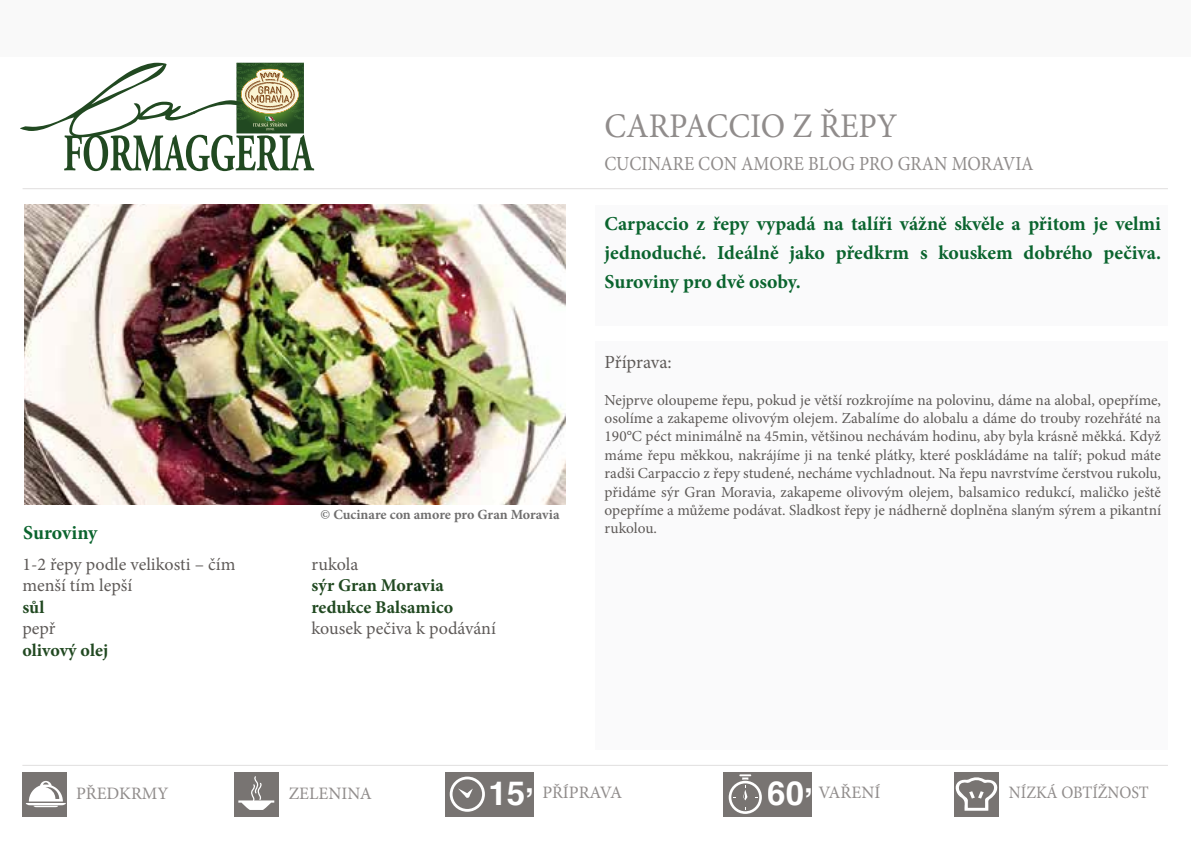
<style>
.page{position:relative;width:1191px;height:842px;background:#fff}
.page>*{position:absolute;margin:0;border:0;box-sizing:border-box;transform-origin:0 0}
.t1{font:34.6px "Minion Pro";color:#908c8b;scale:.94 1}
.t2{font:700 33px "Helvetica";color:#fff}
.t3{font:20px "Minion Pro";color:#908c8b;scale:.9 1}
.t4{font:700 19.8px/29px "Minion Pro";color:#0a642e;text-align:justify}
.t5{font:18.6px "Minion Pro";letter-spacing:-.01em;color:#5e5a58}
.t6{font:18px/21.6px "Minion Pro";color:#5e5a58}
.t7{font:700 18px/21.6px "Minion Pro";color:#214921}
.t8{font:17.4px "Minion Pro";color:#908c8b}
.t9{font:17.4px "Minion Pro";color:#908c8b;scale:.92 1}
.t10{font:15.4px/18.4px "Minion Pro";color:#5e5a58;text-align:justify}
.t11{font:700 14px "Minion Pro";letter-spacing:-.005em;color:#706f6f}
.s1{font-family:"Helvetica";font-weight:700;font-size:33px;color:#fff}
</style>
<div class="page">
<div style="left:595px;top:205px;width:573px;height:121px;background:#fafafb"></div>
<div style="left:595px;top:341px;width:573px;height:408px;background:#fafafb"></div>
<hr style="left:22px;top:765px;width:1146px;height:1px;background:#e3e1e1">
<hr style="left:23px;top:188px;width:1145px;height:1px;background:#e3e1e1">
<img style="left:25px;top:205px;width:540px;height:299px">
<svg style="left:20px;top:63px;width:294px;height:108px"></svg>
<div style="left:489px;top:772px;width:45px;height:44px;background:#787472"></div>
<div style="left:445px;top:772px;width:44px;height:44px;background:#787472"></div>
<svg style="left:450px;top:776px;width:35px;height:36px"></svg>
<div style="left:767px;top:772px;width:45px;height:44px;background:#787472"></div>
<div style="left:234px;top:772px;width:45px;height:44px;background:#787472"></div>
<svg style="left:238px;top:776px;width:36px;height:34px"></svg>
<div style="left:954px;top:772px;width:44px;height:44px;background:#787472"></div>
<svg style="left:955px;top:777px;width:44px;height:34px"></svg>
<div style="left:723px;top:772px;width:44px;height:44px;background:#787472"></div>
<svg style="left:728px;top:774px;width:34px;height:43px"></svg>
<div style="left:23px;top:772px;width:44px;height:44px;background:#787472"></div>
<svg style="left:22px;top:772px;width:44px;height:35px"></svg>
<div style="left:0;top:0;width:1191px;height:57px;background:#f9f9f9"></div>
<h1 class="t1" style="left:604px;top:103px;width:313px">CARPACCIO Z ŘEPY</h1>
<p class="t3" style="left:604px;top:150px;width:478px">CUCINARE CON AMORE BLOG PRO GRAN MORAVIA</p>
<p class="t4" style="left:23px;top:518px;width:76px">Suroviny</p>
<p class="t6" style="left:22px;top:553px;width:214px">1-2 řepy podle velikosti – čím menší tím lepší</p>
<p class="t7" style="left:22px;top:596px;width:23px">sůl</p>
<p class="t6" style="left:22px;top:618px;width:35px">pepř</p>
<p class="t7" style="left:22px;top:639px;width:87px">olivový olej</p>
<p class="t11" style="left:320px;top:505px;width:241px">© Cucinare con amore pro Gran Moravia</p>
<p class="t6" style="left:311px;top:553px;width:48px">rukola</p>
<p class="t7" style="left:311px;top:574px;width:143px">sýr Gran Moravia redukce Balsamico</p>
<p class="t6" style="left:311px;top:618px;width:186px">kousek pečiva k podávání</p>
<p class="t4" style="left:604px;top:209px;width:558px">Carpaccio z řepy vypadá na talíři vážně skvěle a přitom je velmi jednoduché. Ideálně jako předkrm s kouskem dobrého pečiva.<br>Suroviny pro dvě osoby.</p>
<p class="t5" style="left:604px;top:349px;width:69px">Příprava:</p>
<p class="t10" style="left:604px;top:390px;width:558px">Nejprve oloupeme řepu, pokud je větší rozkrojíme na polovinu, dáme na alobal, opepříme, osolíme a zakapeme olivovým olejem. Zabalíme do alobalu a dáme do trouby rozehřáté na 190°C péct minimálně na 45min, většinou nechávám hodinu, aby byla krásně měkká. Když máme řepu měkkou, nakrájíme ji na tenké plátky, které poskládáme na talíř; pokud máte radši Carpaccio z řepy studené, necháme vychladnout. Na řepu navrstvíme čerstvou rukolu, přidáme sýr Gran Moravia, zakapeme olivovým olejem, balsamico redukcí, maličko ještě opepříme a můžeme podávat. Sladkost řepy je nádherně doplněna slaným sýrem a pikantní rukolou.</p>
<p class="t8" style="left:76px;top:782px;width:94px">PŘEDKRMY</p>
<p class="t8" style="left:289px;top:782px;width:85px">ZELENINA</p>
<p class="t8" style="left:488px;top:780px;width:135px"><span class="s1">15’</span> PŘÍPRAVA</p>
<p class="t8" style="left:767px;top:780px;width:115px"><span class="s1">60</span> VAŘENÍ</p>
<p class="t9" style="left:1009px;top:780px;width:153px">NÍZKÁ OBTÍŽNOST</p>
<h2 class="t2" style="left:804px;top:774px;width:11px">’</h2>
</div>
